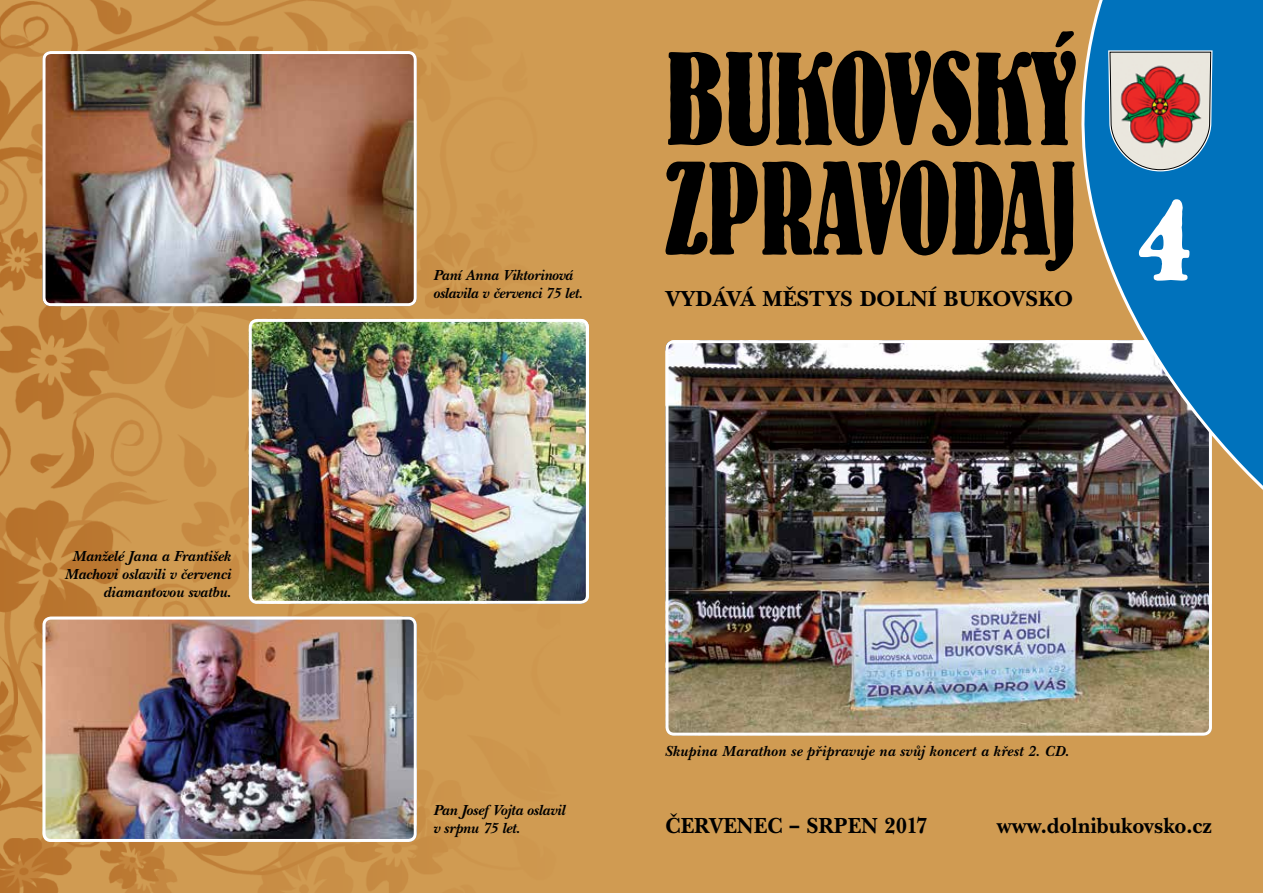
<style>
.page{position:relative;width:1263px;height:893px;background:#d09b52}
.page>*{position:absolute;margin:0;border:0;box-sizing:border-box;transform-origin:0 0}
.t1{font:700 condensed 131.1px/109.6px "Bernhard Std";color:#000;scale:.93 1}
.t2{font:700 22.5px "New Baskervil Itc TOT";color:#000;scale:.95 1}
.t3{font:700 22.5px "New Baskervil Itc TOT";color:#000}
.t4{font:italic 700 15px/18px "New Baskervil Itc TOT";letter-spacing:-.015em;color:#000}
</style>
<div class="page">
<img style="left:0;top:0;width:581px;height:893px">
<img style="left:669px;top:344px;width:539px;height:388px">
<div style="left:665px;top:340px;width:547px;height:396px;border:3px solid #fff;border-radius:7px"></div>
<svg style="left:1058px;top:0;width:205px;height:516px"></svg>
<svg style="left:1108px;top:50px;width:104px;height:121px"></svg>
<img style="left:43px;top:51px;width:374px;height:255px">
<div style="left:43px;top:51px;width:374px;height:255px;border:3px solid #fff;border-radius:7px"></div>
<img style="left:249px;top:319px;width:338px;height:285px">
<div style="left:249px;top:319px;width:340px;height:285px;border:3px solid #fff;border-radius:7px"></div>
<img style="left:43px;top:617px;width:374px;height:225px">
<div style="left:43px;top:617px;width:374px;height:225px;border:3px solid #fff;border-radius:7px"></div>
<p class="t4" style="left:65px;top:547px;width:168px;text-align:right">Manželé Jana a František<br>Machovi oslavili v červenci diamantovou svatbu.</p>
<p class="t4" style="left:434px;top:266px;width:151px">Paní Anna Viktorinová oslavila v červenci 75 let.</p>
<h1 class="t1" style="left:665px;top:47px;width:566px">BUKOVSKÝ<br>ZPRAVODAJ <sub>4</sub></h1>
<h2 class="t3" style="left:665px;top:285px;width:409px">VYDÁVÁ MĚSTYS DOLNÍ BUKOVSKO</h2>
<p class="t4" style="left:434px;top:802px;width:134px">Pan Josef Vojta oslavil v srpnu 75 let.</p>
<p class="t4" style="left:665px;top:742px;width:406px">Skupina Marathon se připravuje na svůj koncert a křest 2. CD.</p>
<h2 class="t2" style="left:665px;top:812px;width:277px">ČERVENEC – SRPEN 2017</h2>
<h2 class="t2" style="left:997px;top:812px;width:228px">www.dolnibukovsko.cz</h2>
</div>
